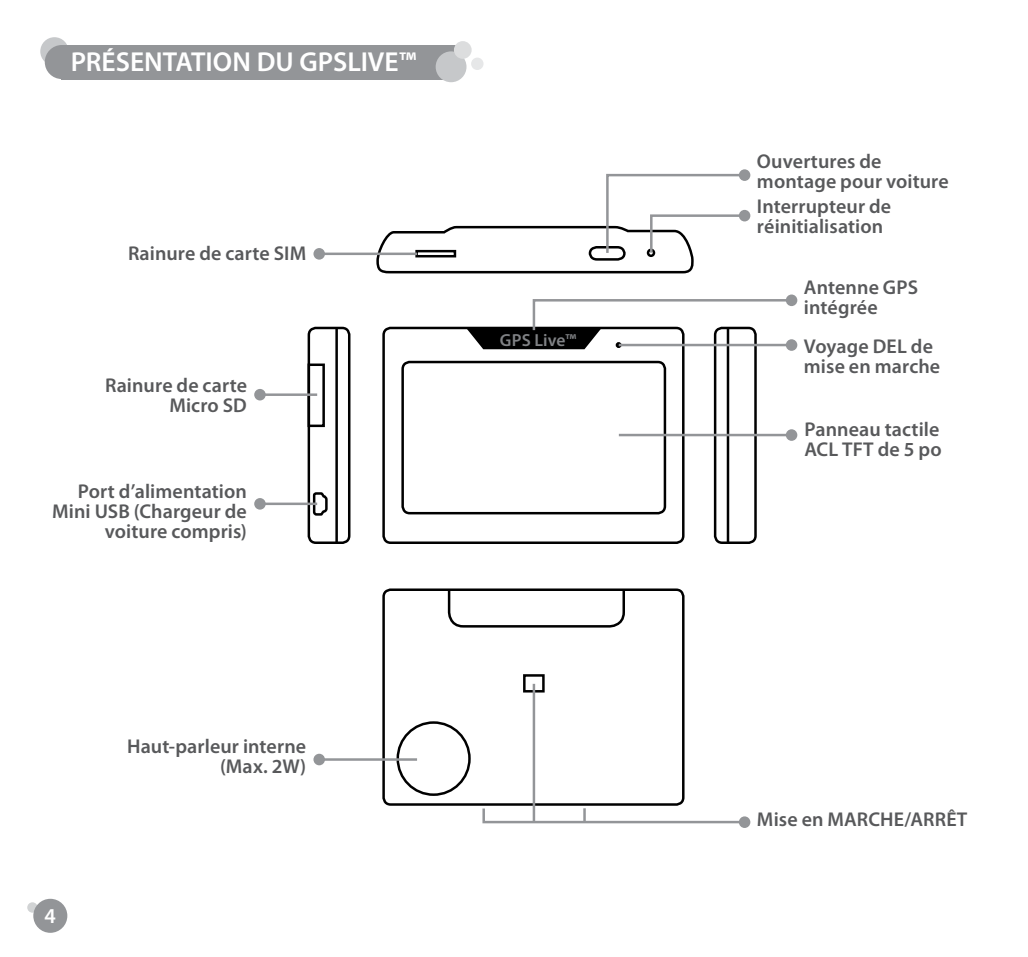
<style>
.page{position:relative;width:1028px;height:957px;background:#fff}
.page>*{position:absolute;margin:0;border:0;box-sizing:border-box;transform-origin:0 0}
.t1{font:600 27.5px "Myriad Pro";color:#fff}
.t2{font:600 21.25px "Myriad Pro";color:#fff}
.t3{font:600 20px/20px "Myriad Pro";letter-spacing:.005em;color:#58595b}
.t4{font:600 17.5px "Myriad Pro";letter-spacing:.005em;color:#808285}
</style>
<div class="page">
<div style="left:27px;top:902px;width:11px;height:10px;background:#d1d3d4;border-radius:50%"></div>
<div style="left:33px;top:899px;width:34px;height:34px;background:#939598;border-radius:50%"></div>
<div style="left:382px;top:327px;width:302px;height:217px;border:2px solid #000;border-radius:7px"></div>
<div style="left:401px;top:361px;width:265px;height:153px;border:2px solid #000;border-radius:7px"></div>
<div style="left:714px;top:327px;width:42px;height:217px;border:2px solid #000;border-radius:7px"></div>
<hr style="left:726px;top:328px;width:3px;height:215px;background:#000">
<div style="left:307px;top:327px;width:43px;height:217px;border:2px solid #000;border-radius:7px"></div>
<hr style="left:335px;top:328px;width:3px;height:215px;background:#000">
<div style="left:307px;top:363px;width:18px;height:64px;border:2px solid #000"></div>
<svg style="left:312px;top:492px;width:16px;height:24px"></svg>
<div style="left:382px;top:588px;width:302px;height:218px;border:2px solid #000;border-radius:7px"></div>
<svg style="left:446px;top:588px;width:180px;height:40px"></svg>
<div style="left:523px;top:674px;width:21px;height:18px;border:2px solid #000"></div>
<div style="left:396px;top:721px;width:75px;height:75px;border:2px solid #000;border-radius:50%"></div>
<div style="left:313px;top:248px;width:12px;height:12px;background:#939598;border-radius:50%"></div>
<hr style="left:324px;top:253px;width:93px;height:2px;background:#939598">
<div style="left:739px;top:816px;width:11px;height:12px;background:#939598;border-radius:50%"></div>
<svg style="left:482px;top:806px;width:262px;height:18px"></svg>
<div style="left:739px;top:210px;width:11px;height:11px;background:#939598;border-radius:50%"></div>
<div style="left:254px;top:389px;width:12px;height:11px;background:#939598;border-radius:50%"></div>
<hr style="left:264px;top:393px;width:53px;height:3px;background:#939598">
<div style="left:254px;top:498px;width:12px;height:11px;background:#939598;border-radius:50%"></div>
<hr style="left:264px;top:502px;width:53px;height:3px;background:#939598">
<div style="left:786px;top:294px;width:11px;height:12px;background:#939598;border-radius:50%"></div>
<svg style="left:466px;top:298px;width:324px;height:51px"></svg>
<div style="left:786px;top:339px;width:11px;height:12px;background:#939598;border-radius:50%"></div>
<hr style="left:619px;top:344px;width:169px;height:2px;background:#939598">
<div style="left:786px;top:429px;width:11px;height:12px;background:#939598;border-radius:50%"></div>
<hr style="left:619px;top:434px;width:169px;height:2px;background:#939598">
<div style="left:313px;top:754px;width:12px;height:11px;background:#939598;border-radius:50%"></div>
<hr style="left:324px;top:758px;width:93px;height:3px;background:#939598">
<hr style="left:532px;top:684px;width:3px;height:138px;background:#939598">
<hr style="left:583px;top:808px;width:3px;height:14px;background:#939598">
<div style="left:739px;top:169px;width:11px;height:12px;background:#939598;border-radius:50%"></div>
<svg style="left:375px;top:173px;width:369px;height:101px"></svg>
<div style="left:40px;top:37px;width:29px;height:29px;background:#c6c8ca;border-radius:50%"></div>
<div style="left:45px;top:45px;width:34px;height:34px;background:#939598;border-radius:50%"></div>
<div style="left:62px;top:45px;width:396px;height:34px;background:#939598"></div>
<div style="left:435px;top:51px;width:31px;height:31px;background:#c6c8ca;border-radius:50%"></div>
<div style="left:454px;top:41px;width:17px;height:18px;background:#dcddde;border-radius:50%"></div>
<div style="left:471px;top:58px;width:12px;height:12px;background:#e6e7e8;border-radius:50%"></div>
<h1 class="t1" style="left:71px;top:45px;width:347px">PRÉSENTATION DU GPSLIVE™</h1>
<p class="t3" style="left:128px;top:242px;width:180px">Rainure de carte SIM</p>
<p class="t3" style="left:105px;top:374px;width:143px;text-align:right">Rainure de carte<br>Micro SD</p>
<p class="t3" style="left:52px;top:481px;width:196px;text-align:right">Port d’alimentation<br>Mini USB (Chargeur de voiture compris)</p>
<p class="t2" style="left:45px;top:902px;width:13px">4</p>
<p class="t3" style="left:127px;top:735px;width:181px;text-align:right">Haut-parleur interne (Max. 2W)</p>
<p class="t4" style="left:500px;top:328px;width:78px">GPS Live™</p>
<p class="t3" style="left:757px;top:151px;width:193px">Ouvertures de montage pour voiture</p>
<p class="t3" style="left:757px;top:196px;width:136px">Interrupteur de réinitialisation</p>
<p class="t3" style="left:804px;top:277px;width:116px">Antenne GPS intégrée</p>
<p class="t3" style="left:804px;top:336px;width:138px">Voyage DEL de mise en marche</p>
<p class="t3" style="left:804px;top:419px;width:139px">Panneau tactile<br>ACL TFT de 5 po</p>
<p class="t3" style="left:757px;top:809px;width:212px">Mise en MARCHE/ARRÊT</p>
</div>
